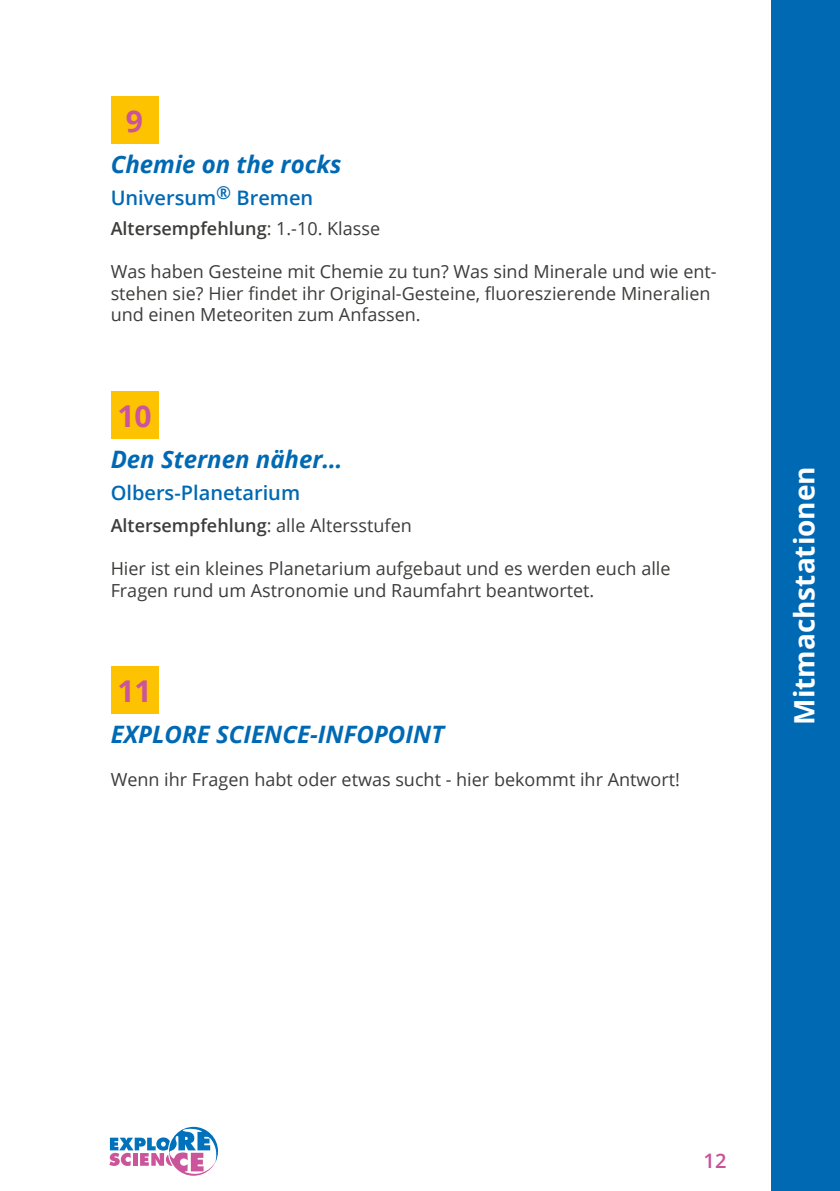
<style>
.page{position:relative;width:840px;height:1191px;background:#fff}
.page>*{position:absolute;margin:0;border:0;box-sizing:border-box;transform-origin:0 0}
.t1{font:700 30px "Open Sans";color:#ca559b}
.t2{font:700 28px "Open Sans";color:#fff}
.t3{font:italic 700 24px "Open Sans";color:#0069b4}
.t4{font:600 20px "Open Sans";color:#0069b4}
.t5{font:600 20px "Open Sans";color:#ca5097}
.t6{font:18px/21.6px "Open Sans";color:#3c3c3b}
.t7{font:600 18px "Open Sans";color:#3c3c3b}
.s1{font-weight:400}
.s2{font-weight:600}
</style>
<div class="page">
<svg style="left:109px;top:1126px;width:109px;height:49px"></svg>
<div style="left:111px;top:96px;width:47px;height:48px;background:#fdc300"></div>
<div style="left:111px;top:391px;width:47px;height:48px;background:#fdc300"></div>
<div style="left:111px;top:666px;width:47px;height:48px;background:#fdc300"></div>
<div style="left:771px;top:0;width:68px;height:1191px;background:#0069b4"></div>
<h1 class="t1" style="left:126px;top:100px;width:19px">9</h1>
<h3 class="t3" style="left:111px;top:147px;width:232px">Chemie on the rocks</h3>
<p class="t4" style="left:111px;top:184px;width:204px">Universum<sup>®</sup> Bremen</p>
<p class="t7" style="left:111px;top:216px;width:271px">Altersempfehlung<span class="s1">: 1.-10. Klasse</span></p>
<p class="t6" style="left:111px;top:260px;width:607px">Was haben Gesteine mit Chemie zu tun? Was sind Minerale und wie ent&shy;stehen sie? Hier findet ihr Original-Gesteine, fluoreszierende Mineralien und einen Meteoriten zum Anfassen.</p>
<h1 class="t1" style="left:117px;top:394px;width:36px">10</h1>
<h3 class="t3" style="left:111px;top:442px;width:233px">Den Sternen näher…</h3>
<p class="t4" style="left:111px;top:479px;width:191px">Olbers-Planetarium</p>
<p class="t6" style="left:111px;top:514px;width:302px"><span class="s2">Altersempfehlung</span>: alle Altersstufen</p>
<p class="t6" style="left:111px;top:557px;width:561px">Hier ist ein kleines Planetarium aufgebaut und es werden euch alle<br>Fragen rund um Astronomie und Raumfahrt beantwortet.</p>
<h1 class="t1" style="left:117px;top:670px;width:36px">11</h1>
<h3 class="t3" style="left:111px;top:717px;width:335px">EXPLORE SCIENCE-INFOPOINT</h3>
<p class="t6" style="left:111px;top:768px;width:570px">Wenn ihr Fragen habt oder etwas sucht - hier bekommt ihr Antwort!</p>
<h2 class="t2" style="left:784px;top:725px;width:260px;rotate:-90deg">Mitmachstationen</h2>
<p class="t5" style="left:703px;top:1146px;width:24px">12</p>
</div>
